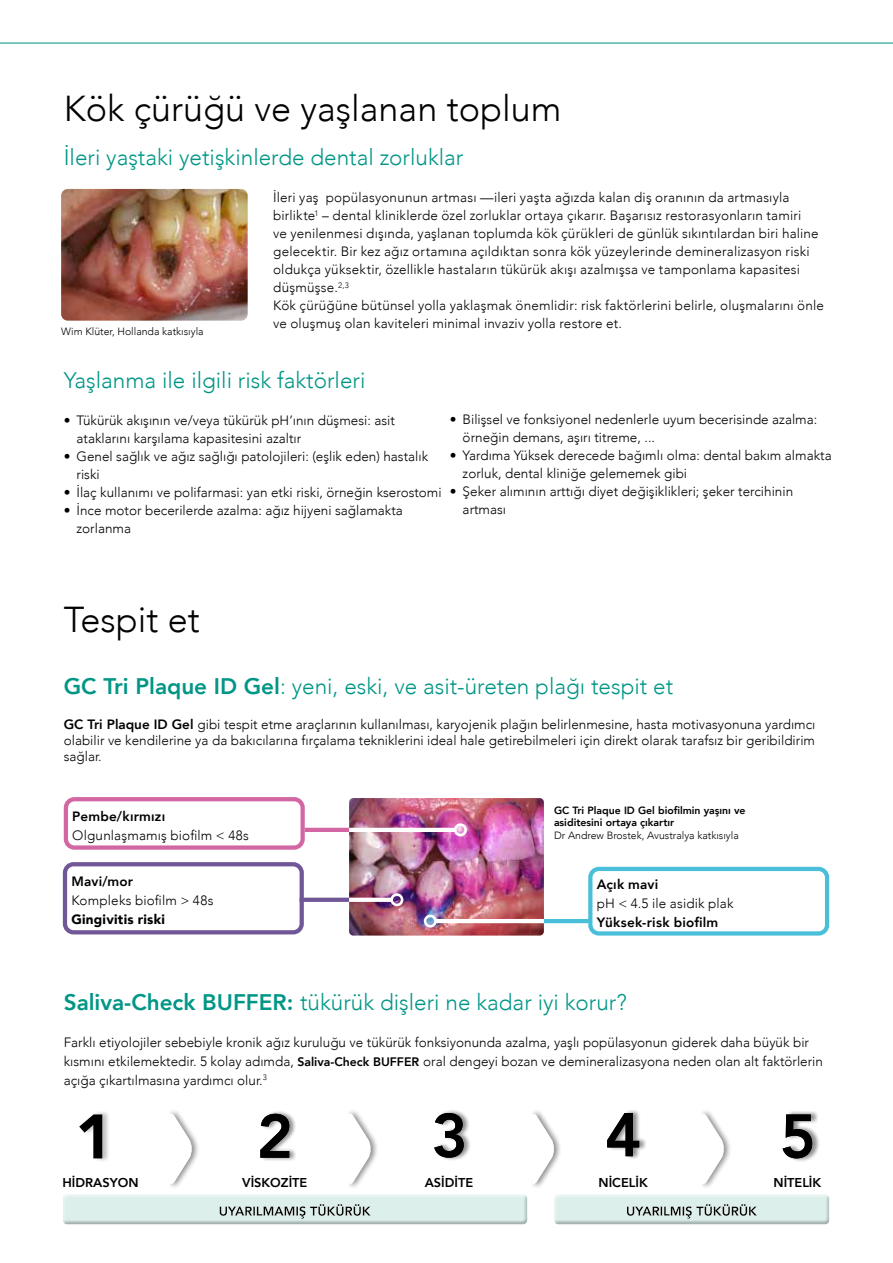
<style>
.page{position:relative;width:893px;height:1263px;background:#fff}
.page>*{position:absolute;margin:0;border:0;box-sizing:border-box;transform-origin:0 0}
.t1{font:300 36px "Avenir";color:#000}
.t2{font:300 22.5px "Avenir";color:#009686}
.t3{font:300 13.5px/18px "Avenir";color:#000}
.t4{font:800 13.5px "Avenir";letter-spacing:.015em;color:#000}
.t5{font:900 13.5px "Avenir";letter-spacing:.02em;color:#000}
.t6{font:800 12.75px "Avenir";color:#000}
.t7{font:300 10.5px "Avenir";color:#000}
.t8{font:800 10.5px/12px "Avenir";color:#000}
.s1{font-weight:800}
.s2{font-weight:800;font-size:12.3px}
</style>
<div class="page">
<img style="left:349px;top:798px;width:195px;height:137px">
<hr style="left:435px;top:919px;width:122px;height:4px;background:#fff">
<div style="left:424px;top:914px;width:13px;height:13px;border:3px solid #fff;border-radius:50%"></div>
<hr style="left:544px;top:919px;width:48px;height:4px;background:#4abfda">
<hr style="left:291px;top:828px;width:164px;height:4px;background:#fff">
<div style="left:454px;top:823px;width:13px;height:13px;border:3px solid #fff;border-radius:50%"></div>
<hr style="left:305px;top:828px;width:44px;height:4px;background:#d267a3">
<svg style="left:349px;top:898px;width:41px;height:4px"></svg>
<div style="left:390px;top:893px;width:13px;height:13px;border:3px solid #fff;border-radius:50%"></div>
<svg style="left:304px;top:898px;width:45px;height:4px"></svg>
<img style="left:61px;top:189px;width:187px;height:132px">
<div style="left:553px;top:1194px;width:276px;height:32px;background:#000;opacity:.25"></div>
<div style="left:62px;top:1194px;width:465px;height:32px;background:#000;opacity:.25"></div>
<div style="left:699px;top:1108px;width:33px;height:81px;background:#000;opacity:.26"></div>
<svg style="left:701px;top:1112px;width:24px;height:74px"></svg>
<div style="left:697px;top:1113px;width:5px;height:73px;background:#fff"></div>
<div style="left:79px;top:1110px;width:31px;height:52px;background:#000;opacity:.25"></div>
<svg style="left:79px;top:1114px;width:23px;height:44px"></svg>
<div style="left:260px;top:1110px;width:37px;height:52px;background:#000;opacity:.25"></div>
<svg style="left:260px;top:1114px;width:29px;height:44px"></svg>
<div style="left:434px;top:1109px;width:38px;height:52px;background:#000;opacity:.25"></div>
<svg style="left:434px;top:1113px;width:30px;height:45px"></svg>
<div style="left:607px;top:1109px;width:40px;height:51px;background:#000;opacity:.25"></div>
<svg style="left:607px;top:1113px;width:32px;height:43px"></svg>
<div style="left:783px;top:1110px;width:37px;height:52px;background:#000;opacity:.25"></div>
<svg style="left:783px;top:1114px;width:29px;height:44px"></svg>
<div style="left:529px;top:1108px;width:33px;height:81px;background:#000;opacity:.26"></div>
<svg style="left:532px;top:1112px;width:23px;height:74px"></svg>
<div style="left:527px;top:1113px;width:5px;height:73px;background:#fff"></div>
<div style="left:345px;top:1108px;width:34px;height:81px;background:#000;opacity:.26"></div>
<svg style="left:348px;top:1112px;width:23px;height:74px"></svg>
<div style="left:344px;top:1113px;width:5px;height:73px;background:#fff"></div>
<div style="left:166px;top:1108px;width:34px;height:81px;background:#000;opacity:.26"></div>
<svg style="left:169px;top:1112px;width:24px;height:74px"></svg>
<div style="left:165px;top:1113px;width:5px;height:73px;background:#fff"></div>
<div style="left:588px;top:867px;width:241px;height:68px;border:4px solid #4abfda;border-radius:9px"></div>
<div style="left:63px;top:862px;width:241px;height:72px;border:4px solid #715698;border-radius:9px"></div>
<div style="left:64px;top:797px;width:241px;height:53px;border:4px solid #d267a3;border-radius:9px"></div>
<svg style="left:0;top:42px;width:893px;height:2px;background:#78c7bf"></svg>
<h1 class="t1" style="left:64px;top:87px;width:499px">Kök çürüğü ve yaşlanan toplum</h1>
<h2 class="t2" style="left:64px;top:143px;width:401px">İleri yaştaki yetişkinlerde dental zorluklar</h2>
<p class="t7" style="left:61px;top:326px;width:144px">Wim Klüter, Hollanda katkısıyla</p>
<p class="t3" style="left:273px;top:189px;width:552px">İleri yaş popülasyonunun artması —ileri yaşta ağızda kalan diş oranının da artmasıyla birlikte<sup>1</sup> – dental kliniklerde özel zorluklar ortaya çıkarır. Başarısız restorasyonların tamiri<br>ve yenilenmesi dışında, yaşlanan toplumda kök çürükleri de günlük sıkıntılardan biri haline gelecektir. Bir kez ağız ortamına açıldıktan sonra kök yüzeylerinde demineralizasyon riski oldukça yüksektir, özellikle hastaların tükürük akışı azalmışsa ve tamponlama kapasitesi düşmüşse.<sup>2,3<br></sup>Kök çürüğüne bütünsel yolla yaklaşmak önemlidir: risk faktörlerini belirle, oluşmalarını önle ve oluşmuş olan kaviteleri minimal invaziv yolla restore et.</p>
<h2 class="t2" style="left:64px;top:367px;width:303px">Yaşlanma ile ilgili risk faktörleri</h2>
<p class="t3" style="left:77px;top:411px;width:320px;text-indent:-13px">• Tükürük akışının ve/veya tükürük pH’ının düşmesi: asit ataklarını karşılama kapasitesini azaltır</p>
<p class="t3" style="left:77px;top:447px;width:353px;text-indent:-13px">• Genel sağlık ve ağız sağlığı patolojileri: (eşlik eden) hastalık riski</p>
<p class="t3" style="left:64px;top:483px;width:379px">• İlaç kullanımı ve polifarmasi: yan etki riski, örneğin kserostomi</p>
<p class="t3" style="left:77px;top:501px;width:328px;text-indent:-13px">• İnce motor becerilerde azalma: ağız hijyeni sağlamakta zorlanma</p>
<p class="t3" style="left:463px;top:411px;width:356px;text-indent:-13px">• Bilişsel ve fonksiyonel nedenlerle uyum becerisinde azalma: örneğin demans, aşırı titreme, ...</p>
<p class="t3" style="left:463px;top:447px;width:370px;text-indent:-13px">• Yardıma Yüksek derecede bağımlı olma: dental bakım almakta zorluk, dental kliniğe gelememek gibi</p>
<p class="t3" style="left:463px;top:483px;width:332px;text-indent:-13px">• Şeker alımının arttığı diyet değişiklikleri; şeker tercihinin artması</p>
<h1 class="t1" style="left:64px;top:598px;width:138px">Tespit et</h1>
<h2 class="t2" style="left:64px;top:673px;width:611px"><span class="s1">GC Tri Plaque ID Gel</span>: yeni, eski, ve asit-üreten plağı tespit et</h2>
<p class="t3" style="left:64px;top:716px;width:753px;line-height:16.2px;text-align:justify"><span class="s1">GC Tri Plaque ID Gel</span> gibi tespit etme araçlarının kullanılması, karyojenik plağın belirlenmesine, hasta motivasyonuna yardımcı olabilir ve kendilerine ya da bakıcılarına fırçalama tekniklerini ideal hale getirebilmeleri için direkt olarak tarafsız bir geribildirim sağlar.</p>
<p class="t4" style="left:72px;top:805px;width:94px">Pembe/kırmızı</p>
<p class="t3" style="left:72px;top:826px;width:178px">Olgunlaşmamış biofilm &lt; 48s</p>
<p class="t4" style="left:71px;top:871px;width:63px">Mavi/mor</p>
<p class="t3" style="left:71px;top:891px;width:144px">Kompleks biofilm &gt; 48s</p>
<p class="t5" style="left:71px;top:907px;width:95px">Gingivitis riski</p>
<p class="t8" style="left:554px;top:804px;width:193px">GC Tri Plaque ID Gel biofilmin yaşını ve asiditesini ortaya çıkartır</p>
<p class="t7" style="left:554px;top:829px;width:186px">Dr Andrew Brostek, Avustralya katkısıyla</p>
<p class="t4" style="left:597px;top:874px;width:63px">Açık mavi</p>
<p class="t3" style="left:597px;top:894px;width:138px">pH &lt; 4.5 ile asidik plak</p>
<p class="t4" style="left:597px;top:911px;width:123px">Yüksek-risk biofilm</p>
<h2 class="t2" style="left:64px;top:989px;width:565px"><span class="s1">Saliva-Check BUFFER:</span> tükürük dişleri ne kadar iyi korur?</h2>
<p class="t3" style="left:64px;top:1033px;width:761px;line-height:18.8px">Farklı etiyolojiler sebebiyle kronik ağız kuruluğu ve tükürük fonksiyonunda azalma, yaşlı popülasyonun giderek daha büyük bir kısmını etkilemektedir. 5 kolay adımda, <span class="s2">Saliva-Check BUFFER</span> oral dengeyi bozan ve demineralizasyona neden olan alt faktörlerin açığa çıkartılmasına yardımcı olur.<sup>3</sup></p>
<p class="t6" style="left:63px;top:1172px;width:78px">HİDRASYON</p>
<p class="t6" style="left:242px;top:1172px;width:67px">VİSKOZİTE</p>
<p class="t6" style="left:425px;top:1172px;width:50px">ASİDİTE</p>
<p class="t6" style="left:599px;top:1172px;width:51px">NİCELİK</p>
<p class="t6" style="left:773px;top:1172px;width:49px">NİTELİK</p>
</div>
